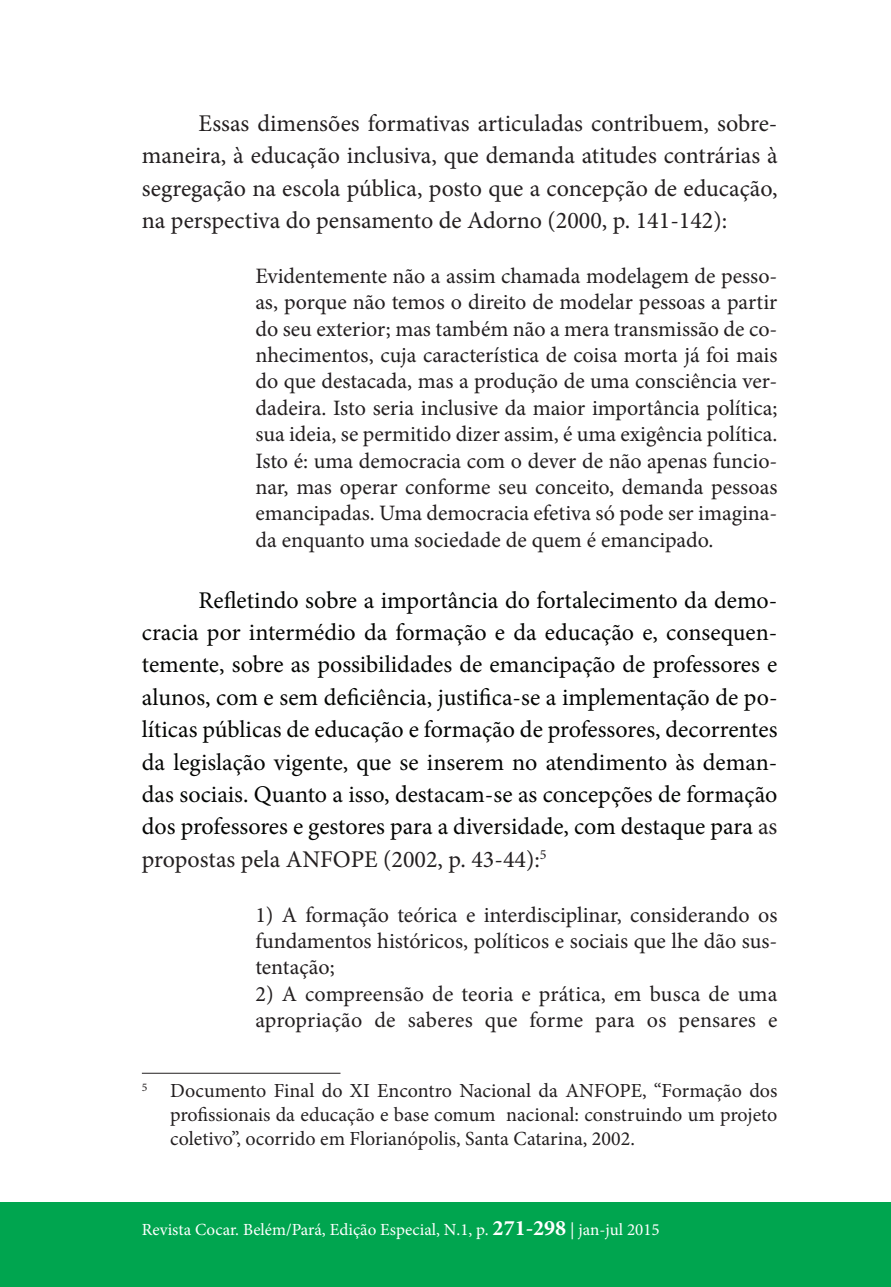
<style>
.page{position:relative;width:891px;height:1287px;background:#fff}
.page>*{position:absolute;margin:0;border:0;box-sizing:border-box;transform-origin:0 0}
.t1{font:24px/32.4px "Minion Pro";color:#040503;text-align:justify}
.t2{font:24px/32.4px "Minion Pro";color:#231f20;text-align:justify}
.t3{font:22px/26.4px "Minion Pro";color:#231f20;text-align:justify}
.t4{font:20px/24px "Minion Pro";color:#231f20;text-align:justify}
.t5{font:17px "Minion Pro";color:#fff}
.s1{color:#231f20}
.s2{font-weight:700;font-size:22px}
</style>
<div class="page">
<div style="left:0;top:1202px;width:890px;height:85px;background:#00a54f"></div>
<hr style="left:142px;top:1073px;width:198px;height:1px;background:#231f20">
<p class="t2" style="left:142px;top:107px;width:637px;text-indent:57px">Essas dimensões formativas articuladas contribuem, sobre&shy;maneira, à educação inclusiva, que demanda atitudes contrárias à segregação na escola pública, posto que a concepção de educação, na perspectiva do pensamento de Adorno (2000, p. 141-142):</p>
<p class="t3" style="left:255px;top:263px;width:523px">Evidentemente não a assim chamada modelagem de pesso&shy;as, porque não temos o direito de modelar pessoas a partir do seu exterior; mas também não a mera transmissão de co&shy;nhecimentos, cuja característica de coisa morta já foi mais do que destacada, mas a produção de uma consciência ver&shy;dadeira. Isto seria inclusive da maior importância política; sua ideia, se permitido dizer assim, é uma exigência política.<br>Isto é: uma democracia com o dever de não apenas funcio&shy;nar, mas operar conforme seu conceito, demanda pessoas emancipadas. Uma democracia efetiva só pode ser imagina&shy;da enquanto uma sociedade de quem é emancipado.</p>
<p class="t1" style="left:142px;top:584px;width:637px;text-indent:57px">Refletindo sobre a importância do fortalecimento da demo&shy;cracia por intermédio da formação e da educação e, consequen&shy;temente, sobre as possibilidades de emancipação de professores e alunos, com e sem deficiência, justifica-se a implementação de po&shy;líticas públicas de educação e formação de professores, decorrentes da legislação vigente, que se inserem no atendimento às deman&shy;das sociais. Quanto a isso, destacam-se as concepções de formação dos professores e gestores para a diversidade, com destaque para <span class="s1">as propostas pela ANFOPE (2002, p. 43-44):</span><sup>5</sup></p>
<p class="t3" style="left:255px;top:901px;width:523px">1) A formação teórica e interdisciplinar, considerando os fundamentos históricos, políticos e sociais que lhe dão sus&shy;tentação;</p>
<p class="t3" style="left:255px;top:981px;width:523px">2) A compreensão de teoria e prática, em busca de uma apropriação de saberes que forme para os pensares e</p>
<p class="t4" style="left:170px;top:1079px;width:608px;text-indent:-28px"><sup>5</sup> Documento Final do XI Encontro Nacional da ANFOPE, “Formação dos profissionais da educação e base comum nacional: construindo um projeto coletivo”, ocorrido em Florianópolis, Santa Catarina, 2002.</p>
<p class="t5" style="left:142px;top:1218px;width:519px">Revista Cocar. Belém/Pará, Edição Especial, N.1, p. <span class="s2">271-298</span> | jan-jul 2015</p>
</div>
